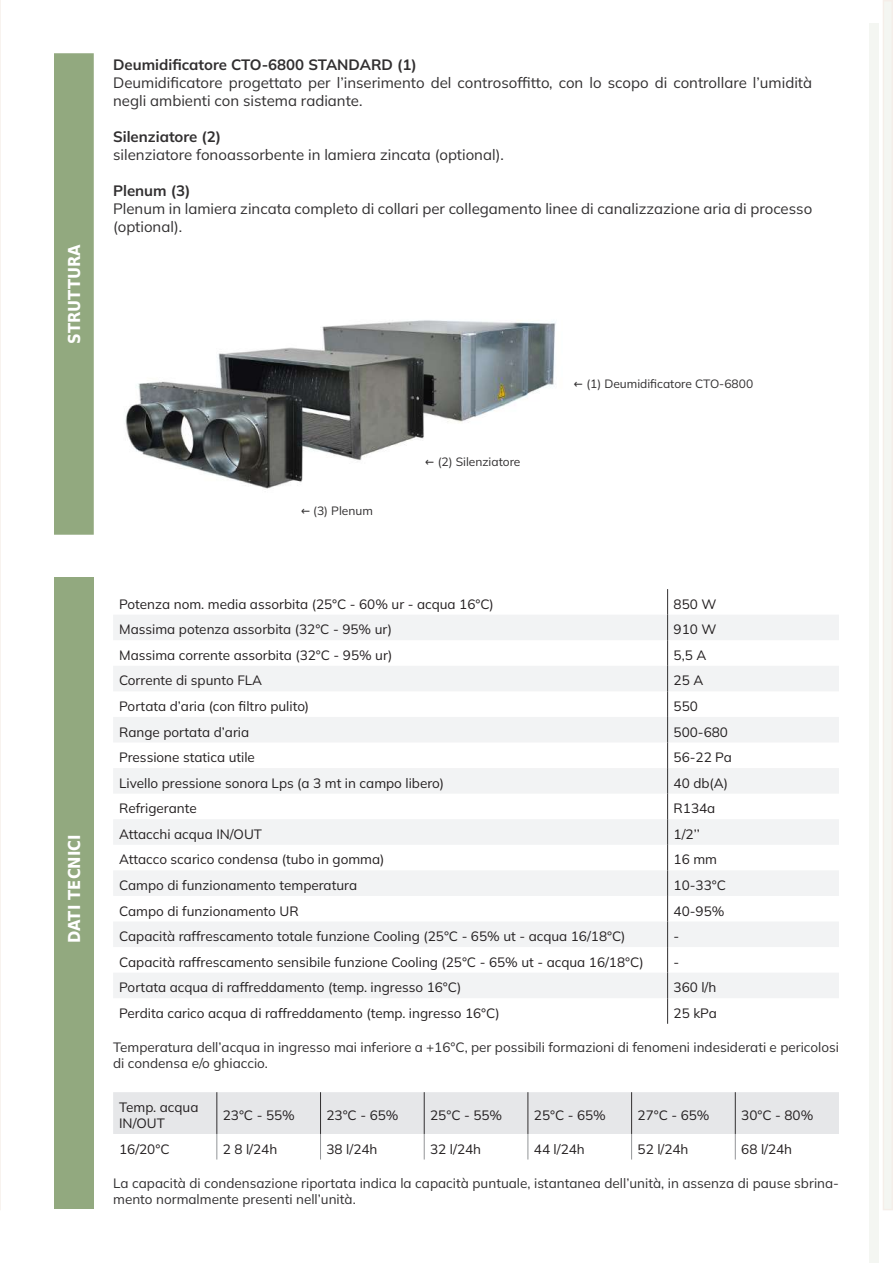
<style>
.page{position:relative;width:893px;height:1263px;background:#fff}
.page>*{position:absolute;margin:0;border:0;box-sizing:border-box;transform-origin:0 0}
.t1{font:700 16.5px "DejaVu Sans Condensed";color:#fff}
.t2{font:200 15px/18px "Mulish";color:#312f30}
.t3{font:200 13.5px/16.2px "Mulish";color:#231f20}
.t4{font:200 13.5px/16.2px "Mulish";color:#312f30}
.t5{font:200 12px "Mulish";color:#312f30}
.s1{font-family:"DejaVu Sans Condensed";font-weight:400}
</style>
<div class="page">
<div style="left:869px;top:23px;width:9px;height:1240px;background:#f4f6f2"></div>
<svg style="left:0;top:0;width:1px;height:1210px"></svg>
<div style="left:883px;top:0;width:10px;height:1210px;background:#f4f6f2"></div>
<div style="left:55px;top:54px;width:38px;height:480px;background:#92a97f"></div>
<div style="left:54px;top:53px;width:40px;height:482px;border:2px solid #92a97f"></div>
<img style="left:125px;top:320px;width:431px;height:169px">
<div style="left:54px;top:577px;width:40px;height:631px;background:#92a97f"></div>
<svg style="left:113px;top:615px;width:726px;height:383px;fill:#f2f3f4"></svg>
<svg style="left:667px;top:589px;width:1px;height:435px"></svg>
<svg style="left:113px;top:1092px;width:726px;height:67px"></svg>
<p class="t1" style="left:61px;top:344px;width:101px;rotate:-90deg">STRUTTURA</p>
<p class="t1" style="left:61px;top:943px;width:110px;rotate:-90deg">DATI TECNICI</p>
<p class="t2" style="left:113px;top:55px;width:700px">Deumidificatore CTO-6800 STANDARD (1)<br>Deumidificatore progettato per l’inserimento del controsoffitto, con lo scopo di controllare l’umidità negli ambienti con sistema radiante.</p>
<p class="t2" style="left:113px;top:127px;width:392px">Silenziatore (2)<br>silenziatore fonoassorbente in lamiera zincata (optional).</p>
<p class="t2" style="left:113px;top:181px;width:701px">Plenum (3)<br>Plenum in lamiera zincata completo di collari per collegamento linee di canalizzazione aria di processo (optional).</p>
<p class="t5" style="left:301px;top:502px;width:73px"><span class="s1">←</span> (3) Plenum</p>
<p class="t5" style="left:425px;top:453px;width:97px"><span class="s1">←</span> (2) Silenziatore</p>
<p class="t5" style="left:574px;top:375px;width:181px"><span class="s1">←</span> (1) Deumidificatore CTO-6800</p>
<p class="t3" style="left:119px;top:595px;width:376px">Potenza nom. media assorbita (25°C - 60% ur - acqua 16°C)</p>
<p class="t3" style="left:674px;top:595px;width:44px">850 W</p>
<p class="t3" style="left:119px;top:621px;width:274px">Massima potenza assorbita (32°C - 95% ur)</p>
<p class="t3" style="left:674px;top:621px;width:44px">910 W</p>
<p class="t3" style="left:119px;top:646px;width:275px">Massima corrente assorbita (32°C - 95% ur)</p>
<p class="t3" style="left:674px;top:646px;width:34px">5,5 A</p>
<p class="t3" style="left:119px;top:672px;width:144px">Corrente di spunto FLA</p>
<p class="t3" style="left:674px;top:672px;width:31px">25 A</p>
<p class="t3" style="left:119px;top:698px;width:192px">Portata d’aria (con filtro pulito)</p>
<p class="t3" style="left:674px;top:698px;width:26px">550</p>
<p class="t3" style="left:119px;top:723px;width:132px">Range portata d’aria</p>
<p class="t3" style="left:674px;top:723px;width:56px">500-680</p>
<p class="t3" style="left:119px;top:749px;width:137px">Pressione statica utile</p>
<p class="t3" style="left:674px;top:749px;width:60px">56-22 Pa</p>
<p class="t3" style="left:119px;top:774px;width:326px">Livello pressione sonora Lps (a 3 mt in campo libero)</p>
<p class="t3" style="left:674px;top:774px;width:56px">40 db(A)</p>
<p class="t3" style="left:119px;top:800px;width:79px">Refrigerante</p>
<p class="t3" style="left:674px;top:800px;width:43px">R134a</p>
<p class="t3" style="left:119px;top:825px;width:144px">Attacchi acqua IN/OUT</p>
<p class="t3" style="left:674px;top:825px;width:28px">1/2’’</p>
<p class="t3" style="left:119px;top:851px;width:267px">Attacco scarico condensa (tubo in gomma)</p>
<p class="t3" style="left:674px;top:851px;width:45px">16 mm</p>
<p class="t3" style="left:119px;top:877px;width:240px">Campo di funzionamento temperatura</p>
<p class="t3" style="left:674px;top:877px;width:54px">10-33°C</p>
<p class="t3" style="left:119px;top:902px;width:181px">Campo di funzionamento UR</p>
<p class="t3" style="left:674px;top:902px;width:52px">40-95%</p>
<p class="t3" style="left:119px;top:928px;width:508px">Capacità raffrescamento totale funzione Cooling (25°C - 65% ut - acqua 16/18°C)</p>
<p class="t3" style="left:674px;top:928px;width:7px">-</p>
<p class="t3" style="left:119px;top:953px;width:526px">Capacità raffrescamento sensibile funzione Cooling (25°C - 65% ut - acqua 16/18°C)</p>
<p class="t3" style="left:674px;top:953px;width:7px">-</p>
<p class="t3" style="left:119px;top:979px;width:344px">Portata acqua di raffreddamento (temp. ingresso 16°C)</p>
<p class="t3" style="left:674px;top:979px;width:44px">360 l/h</p>
<p class="t3" style="left:119px;top:1004px;width:382px">Perdita carico acqua di raffreddamento (temp. ingresso 16°C)</p>
<p class="t3" style="left:674px;top:1004px;width:45px">25 kPa</p>
<p class="t4" style="left:113px;top:1039px;width:727px">Temperatura dell’acqua in ingresso mai inferiore a +16°C, per possibili formazioni di fenomeni indesiderati e pericolosi di condensa e/o ghiaccio.</p>
<p class="t3" style="left:119px;top:1098px;width:81px">Temp. acqua<br>IN/OUT</p>
<p class="t3" style="left:223px;top:1106px;width:74px">23°C - 55%</p>
<p class="t3" style="left:327px;top:1106px;width:74px">23°C - 65%</p>
<p class="t3" style="left:430px;top:1106px;width:74px">25°C - 55%</p>
<p class="t3" style="left:534px;top:1106px;width:74px">25°C - 65%</p>
<p class="t3" style="left:638px;top:1106px;width:74px">27°C - 65%</p>
<p class="t3" style="left:741px;top:1106px;width:74px">30°C - 80%</p>
<p class="t3" style="left:119px;top:1140px;width:52px">16/20°C</p>
<p class="t3" style="left:223px;top:1140px;width:56px">2 8 l/24h</p>
<p class="t3" style="left:327px;top:1140px;width:52px">38 l/24h</p>
<p class="t3" style="left:430px;top:1140px;width:52px">32 l/24h</p>
<p class="t3" style="left:534px;top:1140px;width:52px">44 l/24h</p>
<p class="t3" style="left:638px;top:1140px;width:52px">52 l/24h</p>
<p class="t3" style="left:741px;top:1140px;width:52px">68 l/24h</p>
<p class="t4" style="left:113px;top:1174px;width:727px">La capacità di condensazione riportata indica la capacità puntuale, istantanea dell’unità, in assenza di pause sbrina&shy;mento normalmente presenti nell’unità.</p>
</div>
